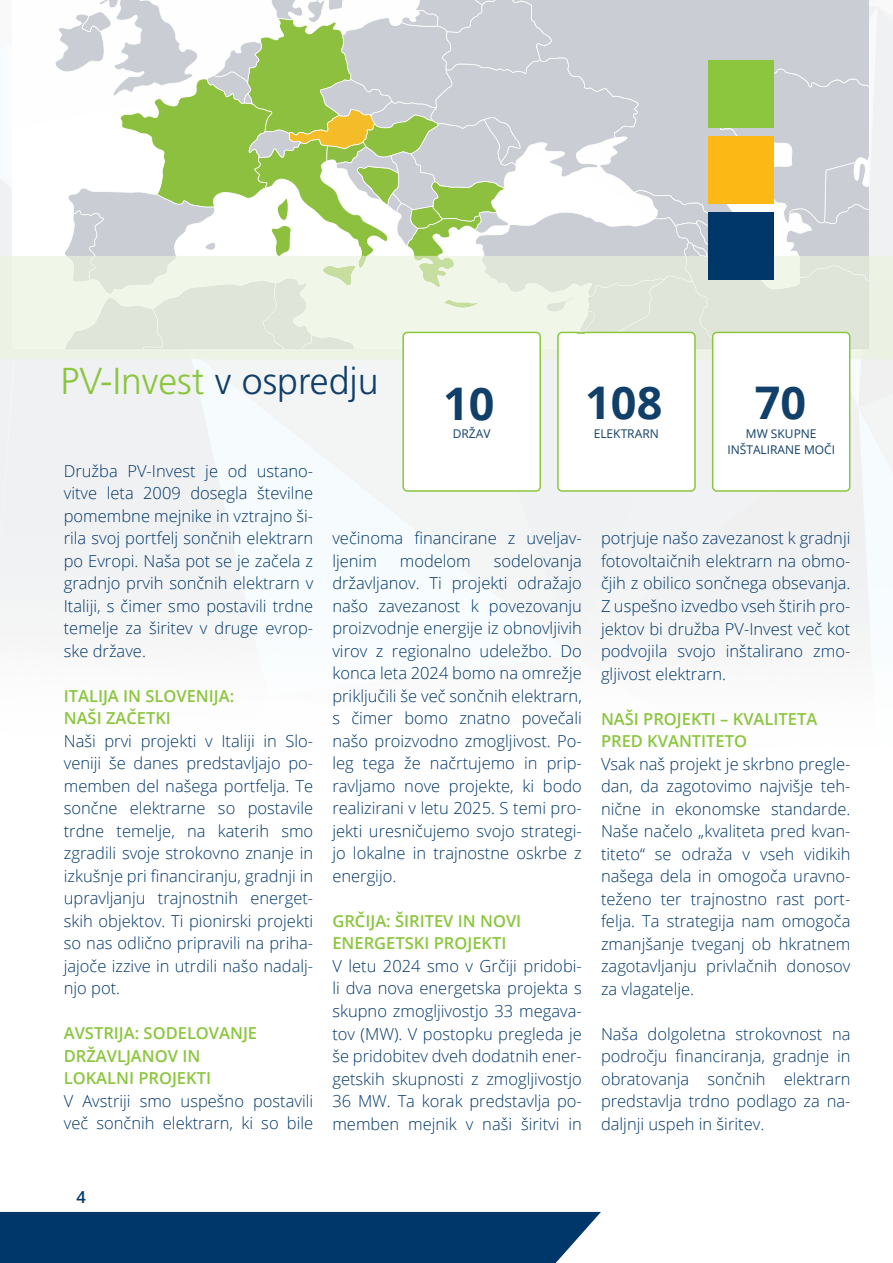
<style>
.page{position:relative;width:893px;height:1263px;background:#fff}
.page>*{position:absolute;margin:0;border:0;box-sizing:border-box;transform-origin:0 0}
.t1{font:700 45px "Open Sans";color:#103f6a}
.t2{font:300 37.5px "Frutiger LT Pro";color:#8bc63e}
.t3{font:300 16.5px/22.5px "Open Sans";color:#00376b;text-align:justify}
.t4{font:600 16.5px/22.5px "Open Sans";color:#8bc63e}
.t5{font:600 16.5px "Open Sans";color:#00376b}
.t6{font:12px/15.6px "Open Sans";color:#0f3e68;text-align:center}
.t7{font:12px "Open Sans";color:#103f6a}
.s1{color:#103f6a}
</style>
<div class="page">
<div style="left:0;top:1212px;width:601px;height:51px;background:#00376b"></div>
<svg style="left:22px;top:0;width:847px;height:492px"></svg>
<img style="left:546px;top:297px;width:49px;height:52px">
<h2 class="t2" style="left:61px;top:359px;width:320px">PV-Invest <span class="s1">v ospredju</span></h2>
<h1 class="t1" style="left:443px;top:372px;width:53px">10</h1>
<p class="t7" style="left:453px;top:426px;width:39px">DRŽAV</p>
<h1 class="t1" style="left:585px;top:371px;width:79px">108</h1>
<p class="t7" style="left:594px;top:426px;width:67px">ELEKTRARN</p>
<p class="t6" style="left:727px;top:426px;width:109px">MW SKUPNE<br>INŠTALIRANE MOČI</p>
<h1 class="t1" style="left:755px;top:371px;width:53px">70</h1>
<p class="t3" style="left:64px;top:459px;width:251px">Družba PV-Invest je od ustano&shy;vitve leta 2009 dosegla številne pomembne mejnike in vztrajno ši&shy;rila svoj portfelj sončnih elektrarn po Evropi. Naša pot se je začela z gradnjo prvih sončnih elektrarn v Italiji, s čimer smo postavili trdne temelje za širitev v druge evrop&shy;ske države.</p>
<p class="t4" style="left:64px;top:684px;width:172px">ITALIJA IN SLOVENIJA:<br>NAŠI ZAČETKI</p>
<p class="t3" style="left:64px;top:729px;width:251px">Naši prvi projekti v Italiji in Slo&shy;veniji še danes predstavljajo po&shy;memben del našega portfelja. Te sončne elektrarne so postavile trdne temelje, na katerih smo zgradili svoje strokovno znanje in izkušnje pri financiranju, gradnji in upravljanju trajnostnih energet&shy;skih objektov. Ti pionirski projekti so nas odlično pripravili na priha&shy;jajoče izzive in utrdili našo nadalj&shy;njo pot.</p>
<p class="t4" style="left:64px;top:1022px;width:195px">AVSTRIJA: SODELOVANJE<br>DRŽAVLJANOV IN<br>LOKALNI PROJEKTI</p>
<p class="t3" style="left:64px;top:1089px;width:251px">V Avstriji smo uspešno postavili več sončnih elektrarn, ki so bile</p>
<p class="t3" style="left:332px;top:527px;width:251px">večinoma financirane z uveljav&shy;ljenim</p>
<p class="t3" style="left:332px;top:549px;width:251px;text-indent:161px">sodelovanja državljanov. Ti projekti odražajo našo zavezanost k povezovanju proizvodnje energije iz obnovljivih virov z regionalno udeležbo. Do konca leta 2024 bomo na omrežje priključili še več sončnih elektrarn, s čimer bomo znatno povečali našo proizvodno zmogljivost. Po&shy;leg tega že načrtujemo in prip&shy;ravljamo nove projekte, ki bodo realizirani v letu 2025. S temi pro&shy;jekti uresničujemo svojo strategi&shy;jo lokalne in trajnostne oskrbe z energijo.</p>
<p class="t4" style="left:332px;top:909px;width:190px">GRČIJA: ŠIRITEV IN NOVI<br>ENERGETSKI PROJEKTI</p>
<p class="t3" style="left:332px;top:954px;width:251px">V letu 2024 smo v Grčiji pridobi&shy;li dva nova energetska projekta s skupno zmogljivostjo 33 megava&shy;tov (MW). V postopku pregleda je še pridobitev dveh dodatnih ener&shy;getskih skupnosti z zmogljivostjo 36 MW. Ta korak predstavlja po&shy;memben mejnik v naši širitvi in</p>
<p class="t3" style="left:400px;top:549px;width:73px">modelom</p>
<p class="t3" style="left:601px;top:527px;width:251px">potrjuje našo zavezanost k gradnji fotovoltaičnih elektrarn na obmo&shy;čjih z obilico sončnega obsevanja.<br>Z uspešno izvedbo vseh štirih pro&shy;jektov bi družba PV-Invest več kot podvojila svojo inštalirano zmo&shy;gljivost elektrarn.</p>
<p class="t4" style="left:601px;top:707px;width:218px">NAŠI PROJEKTI – KVALITETA<br>PRED KVANTITETO</p>
<p class="t3" style="left:601px;top:752px;width:251px">Vsak naš projekt je skrbno pregle&shy;dan, da zagotovimo najvišje teh&shy;nične in ekonomske standarde.<br>Naše načelo „kvaliteta pred kvan&shy;titeto“ se odraža v vseh vidikih našega dela in omogoča uravno&shy;teženo ter trajnostno rast port&shy;felja. Ta strategija nam omogoča zmanjšanje tveganj ob hkratnem zagotavljanju privlačnih donosov za vlagatelje.</p>
<p class="t3" style="left:601px;top:1022px;width:251px">Naša dolgoletna strokovnost na področju financiranja, gradnje in obratovanja sončnih elektrarn predstavlja trdno podlago za na&shy;daljnji uspeh in širitev.</p>
<p class="t5" style="left:77px;top:1186px;width:11px">4</p>
</div>
